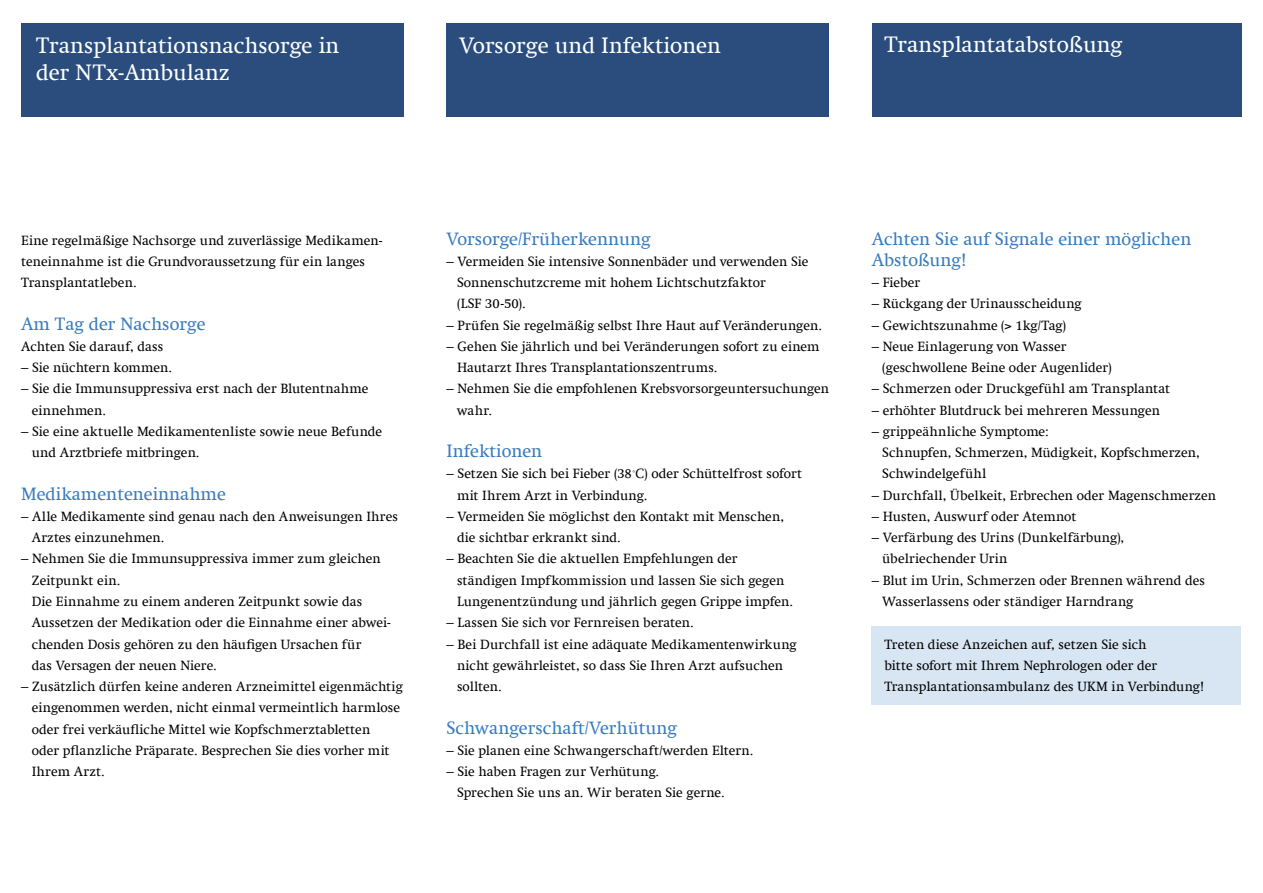
<style>
.page{position:relative;width:1263px;height:893px;background:#fff}
.page>*{position:absolute;margin:0;border:0;box-sizing:border-box;transform-origin:0 0}
.t1{font:22.5px/26.5px "Swift Com";color:#fff}
.t2{font:18px/21.3px "Swift Com";color:#3a7bbe}
.t3{font:13.5px/21.3px "Swift Com";letter-spacing:.005em;color:#000}
</style>
<div class="page">
<div style="left:872px;top:626px;width:369px;height:79px;background:#d8e5f2"></div>
<div style="left:21px;top:23px;width:383px;height:94px;background:#2a4d7d"></div>
<div style="left:446px;top:23px;width:383px;height:94px;background:#2a4d7d"></div>
<div style="left:872px;top:23px;width:370px;height:94px;background:#2a4d7d"></div>
<h1 class="t1" style="left:36px;top:32px;width:305px">Transplantationsnachsorge in der NTx-Ambulanz</h1>
<h1 class="t1" style="left:459px;top:32px;width:263px">Vorsorge und Infektionen</h1>
<h1 class="t1" style="left:884px;top:31px;width:239px">Tran plantatabstoßung</h1>
<h1 class="t1" style="left:891px;top:32px;width:310px">Wissenschaftliches Programm</h1>
<p class="t3" style="left:21px;top:229px;width:363px">Eine regelmäßige Nachsorge und zuverlässige Medikamen&shy;teneinnahme ist die Grundvoraussetzung für ein langes<br>Transplantatleben.</p>
<h2 class="t2" style="left:21px;top:313px;width:186px">Am Tag der Nachsorge</h2>
<p class="t3" style="left:21px;top:336px;width:144px">Achten Sie darauf, dass</p>
<p class="t3" style="left:21px;top:357px;width:152px">– Sie nüchtern kommen.</p>
<p class="t3" style="left:32px;top:378px;width:338px;text-indent:-11px">– Sie die Immunsuppressiva erst nach der Blutentnahme einnehmen.</p>
<p class="t3" style="left:32px;top:421px;width:352px;text-indent:-11px">– Sie eine aktuelle Medikamentenliste sowie neue Befunde und Arztbriefe mitbringen.</p>
<h2 class="t2" style="left:21px;top:483px;width:206px">Medikamenteneinnahme</h2>
<p class="t3" style="left:32px;top:506px;width:368px;text-indent:-11px">– Alle Medikamente sind genau nach den Anweisungen Ihres<br>Arztes einzunehmen.</p>
<p class="t3" style="left:32px;top:548px;width:361px;text-indent:-11px">– Nehmen Sie die Immunsuppressiva immer zum gleichen Zeitpunkt ein.<br>Die Einnahme zu einem anderen Zeitpunkt sowie das Aussetzen der Medikation oder die Einnahme einer abwei&shy;chenden Dosis gehören zu den häufigen Ursachen für<br>das Versagen der neuen Niere.</p>
<p class="t3" style="left:32px;top:676px;width:373px;text-indent:-11px">– Zusätzlich dürfen keine anderen Arzneimittel eigenmächtig eingenommen werden, nicht einmal vermeintlich harmlose oder frei verkäufliche Mittel wie Kopfschmerztabletten<br>oder pflanzliche Präparate. Besprechen Sie dies vorher mit Ihrem Arzt.</p>
<h2 class="t2" style="left:446px;top:228px;width:206px">Vorsorge/Früherkennung</h2>
<p class="t3" style="left:457px;top:251px;width:353px;text-indent:-11px">– Vermeiden Sie intensive Sonnenbäder und verwenden Sie<br>Sonnenschutzcreme mit hohem Lichtschutzfaktor<br>(LSF 30-50).</p>
<p class="t3" style="left:446px;top:314px;width:377px">– Prüfen Sie regelmäßig selbst Ihre Haut auf Veränderungen.</p>
<p class="t3" style="left:457px;top:336px;width:364px;text-indent:-11px">– Gehen Sie jährlich und bei Veränderungen sofort zu einem<br>Hautarzt Ihres Transplantationszentrums.</p>
<p class="t3" style="left:457px;top:378px;width:374px;text-indent:-11px">– Nehmen Sie die empfohlenen Krebsvorsorgeuntersuchungen wahr.</p>
<h2 class="t2" style="left:446px;top:440px;width:97px">Infektionen</h2>
<p class="t3" style="left:457px;top:463px;width:347px;text-indent:-11px">– Setzen Sie sich bei Fieber (38<sup>◦</sup>C) oder Schüttelfrost sofort mit Ihrem Arzt in Verbindung.</p>
<p class="t3" style="left:457px;top:506px;width:328px;text-indent:-11px">– Vermeiden Sie möglichst den Kontakt mit Menschen, die sichtbar erkrankt sind.</p>
<p class="t3" style="left:457px;top:548px;width:338px;text-indent:-11px">– Beachten Sie die aktuellen Empfehlungen der ständigen Impfkommission und lassen Sie sich gegen<br>Lungenentzündung und jährlich gegen Grippe impfen.</p>
<p class="t3" style="left:446px;top:612px;width:249px">– Lassen Sie sich vor Fernreisen beraten.</p>
<p class="t3" style="left:457px;top:633px;width:341px;text-indent:-11px">– Bei Durchfall ist eine adäquate Medikamentenwirkung nicht gewährleistet, so dass Sie Ihren Arzt aufsuchen sollten.</p>
<h2 class="t2" style="left:446px;top:717px;width:232px">Schwangerschaft/Verhütung</h2>
<p class="t3" style="left:446px;top:739px;width:309px">– Sie planen eine Schwangerschaft/werden Eltern.</p>
<p class="t3" style="left:457px;top:761px;width:269px;text-indent:-11px">– Sie haben Fragen zur Verhütung.<br>Sprechen Sie uns an. Wir beraten Sie gerne.</p>
<h2 class="t2" style="left:872px;top:228px;width:321px">Achten Sie auf Signale einer möglichen<br>Abstoßung!</h2>
<p class="t3" style="left:872px;top:272px;width:50px">– Fieber</p>
<p class="t3" style="left:872px;top:293px;width:211px">– Rückgang der Urinausscheidung</p>
<p class="t3" style="left:872px;top:314px;width:196px">– Gewichtszunahme (&gt; 1kg/Tag)</p>
<p class="t3" style="left:882px;top:336px;width:231px;text-indent:-11px">– Neue Einlagerung von Wasser (geschwollene Beine oder Augenlider)</p>
<p class="t3" style="left:872px;top:378px;width:300px">– Schmerzen oder Druckgefühl am Transplantat</p>
<p class="t3" style="left:872px;top:399px;width:290px">– erhöhter Blutdruck bei mehreren Messungen</p>
<p class="t3" style="left:882px;top:421px;width:319px;text-indent:-11px">– grippeähnliche Symptome:<br>Schnupfen, Schmerzen, Müdigkeit, Kopfschmerzen,<br>Schwindelgefühl</p>
<p class="t3" style="left:872px;top:484px;width:346px">– Durchfall, Übelkeit, Erbrechen oder Magenschmerzen</p>
<p class="t3" style="left:872px;top:506px;width:206px">– Husten, Auswurf oder Atemnot</p>
<p class="t3" style="left:882px;top:527px;width:243px;text-indent:-11px">– Verfärbung des Urins (Dunkelfärbung), übelriechender Urin</p>
<p class="t3" style="left:882px;top:569px;width:324px;text-indent:-11px">– Blut im Urin, Schmerzen oder Brennen während des<br>Wasserlassens oder ständiger Harndrang</p>
<p class="t3" style="left:884px;top:633px;width:321px">Treten diese Anzeichen auf, setzen Sie sich<br>bitte sofort mit Ihrem Nephrologen oder der<br>Transplantationsambulanz des UKM in Verbindung!</p>
</div>
